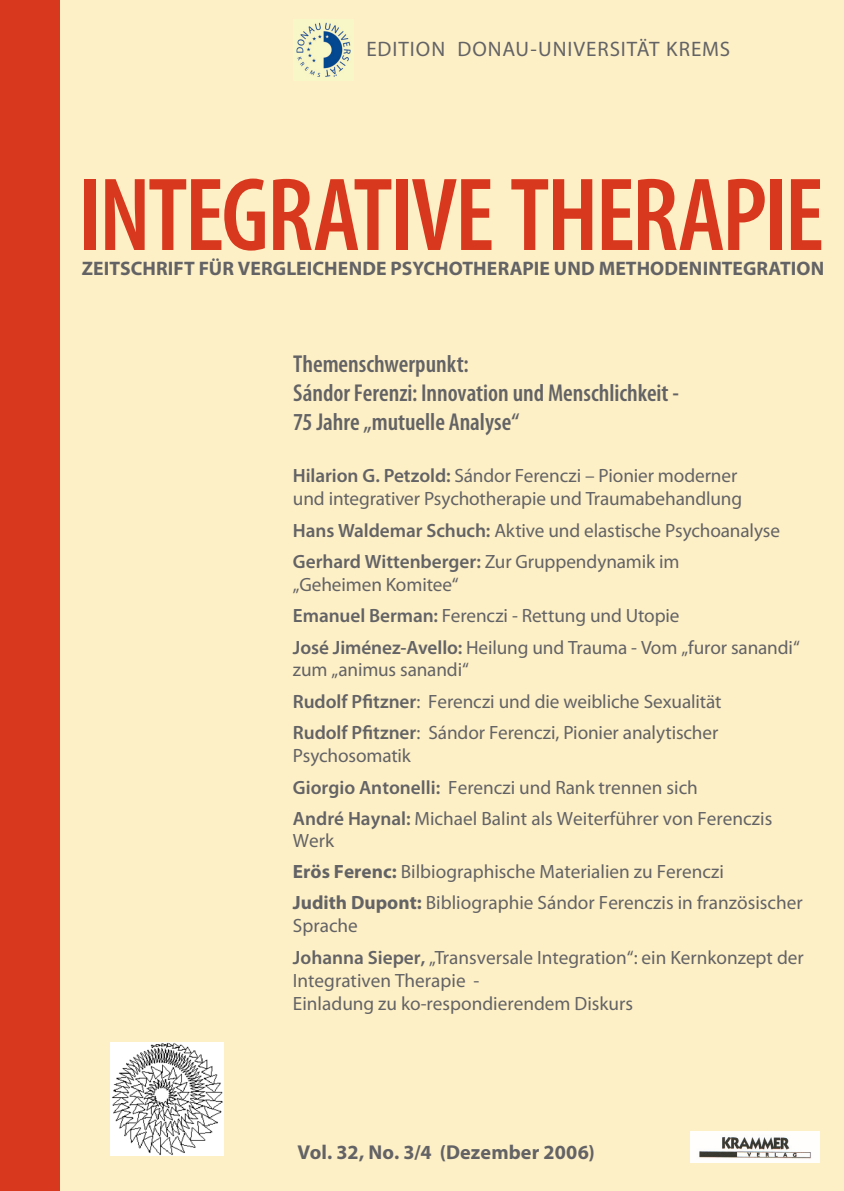
<style>
.page{position:relative;width:844px;height:1191px;background:#fff}
.page>*{position:absolute;margin:0;border:0;box-sizing:border-box;transform-origin:0 0}
.t1{font:600 condensed 105px "Myriad Pro";letter-spacing:-.025em;color:#d8381e}
.t2{font:600 condensed 24.5px/29.4px "Myriad Pro";color:#636366}
.t3{font:21px "Myriad Pro";letter-spacing:.045em;color:#636366}
.t4{font:700 20.12px "Myriad Pro";letter-spacing:.005em;color:#636366}
.t5{font:700 19.6px "Myriad Pro";letter-spacing:.005em;color:#636366}
.t6{font:19.25px/31.5px "Myriad Pro";color:#636366}
.s1{font-weight:600}
.s2{font-weight:700}
</style>
<div class="page">
<div style="left:60px;top:0;width:783px;height:1191px;background:#fef0c6"></div>
<div style="left:0;top:0;width:60px;height:1191px;background:#d8381e"></div>
<img style="left:690px;top:1131px;width:129px;height:31px">
<img style="left:294px;top:20px;width:60px;height:61px">
<img style="left:110px;top:1042px;width:113px;height:113px">
<p class="t3" style="left:366px;top:36px;width:365px">EDITION DONAU-UNIVERSITÄT KREMS</p>
<p class="t1" style="left:78px;top:150px;width:747px">INTEGRATIVE THERAPIE</p>
<p class="t5" style="left:82px;top:255px;width:744px">ZEITSCHRIFT FÜR VERGLEICHENDE PSYCHOTHERAPIE UND METHODENINTEGRATION</p>
<p class="t2" style="left:293px;top:348px;width:387px">Themenschwerpunkt:<br>Sándor Ferenzi: Innovation und Menschlichkeit -<br>75 Jahre „mutuelle Analyse“</p>
<p class="t6" style="left:293px;top:464px;width:450px;line-height:22.9px"><span class="s1">Hilarion G. Petzold:</span> Sándor Ferenczi – Pionier moderner und integrativer Psychotherapie und Traumabehandlung</p>
<p class="t6" style="left:293px;top:514px;width:488px"><span class="s1">Hans Waldemar Schuch:</span> Aktive und elastische Psychoanalyse<br><span class="s1">Gerhard Wittenberger:</span> Zur Gruppendynamik im</p>
<p class="t6" style="left:293px;top:568px;width:508px">„Geheimen Komitee“<br><span class="s1">Emanuel Berman:</span> Ferenczi - Rettung und Utopie<br><span class="s1">José Jiménez-Avello:</span> Heilung und Trauma - Vom „furor sanandi“</p>
<p class="t6" style="left:293px;top:653px;width:430px">zum „animus sanandi“<br><span class="s1">Rudolf Pfitzner</span>: Ferenczi und die weibliche Sexualität<br><span class="s1">Rudolf Pfitzner</span>: Sándor Ferenczi, Pionier analytischer</p>
<p class="t6" style="left:293px;top:739px;width:480px">Psychosomatik<br><span class="s1">Giorgio Antonelli:</span> Ferenczi und Rank trennen sich<br><span class="s1">André Haynal:</span> Michael Balint als Weiterführer von Ferenczis</p>
<p class="t6" style="left:293px;top:825px;width:511px;line-height:31px">Werk<br><span class="s2">Erös Ferenc:</span> Bilbiographische Materialien zu Ferenczi<br><span class="s2">Judith Dupont:</span> Bibliographie Sándor Ferenczis in französischer</p>
<p class="t6" style="left:293px;top:909px;width:512px">Sprache<br><span class="s1">Johanna Sieper,</span> „Transversale Integration“: ein Kernkonzept der</p>
<p class="t6" style="left:293px;top:968px;width:341px;line-height:23.1px">Integrativen Therapie -<br>Einladung zu ko-respondierendem Diskurs</p>
<p class="t4" style="left:297px;top:1139px;width:298px">Vol. 32, No. 3/4 (Dezember 2006)</p>
</div>
